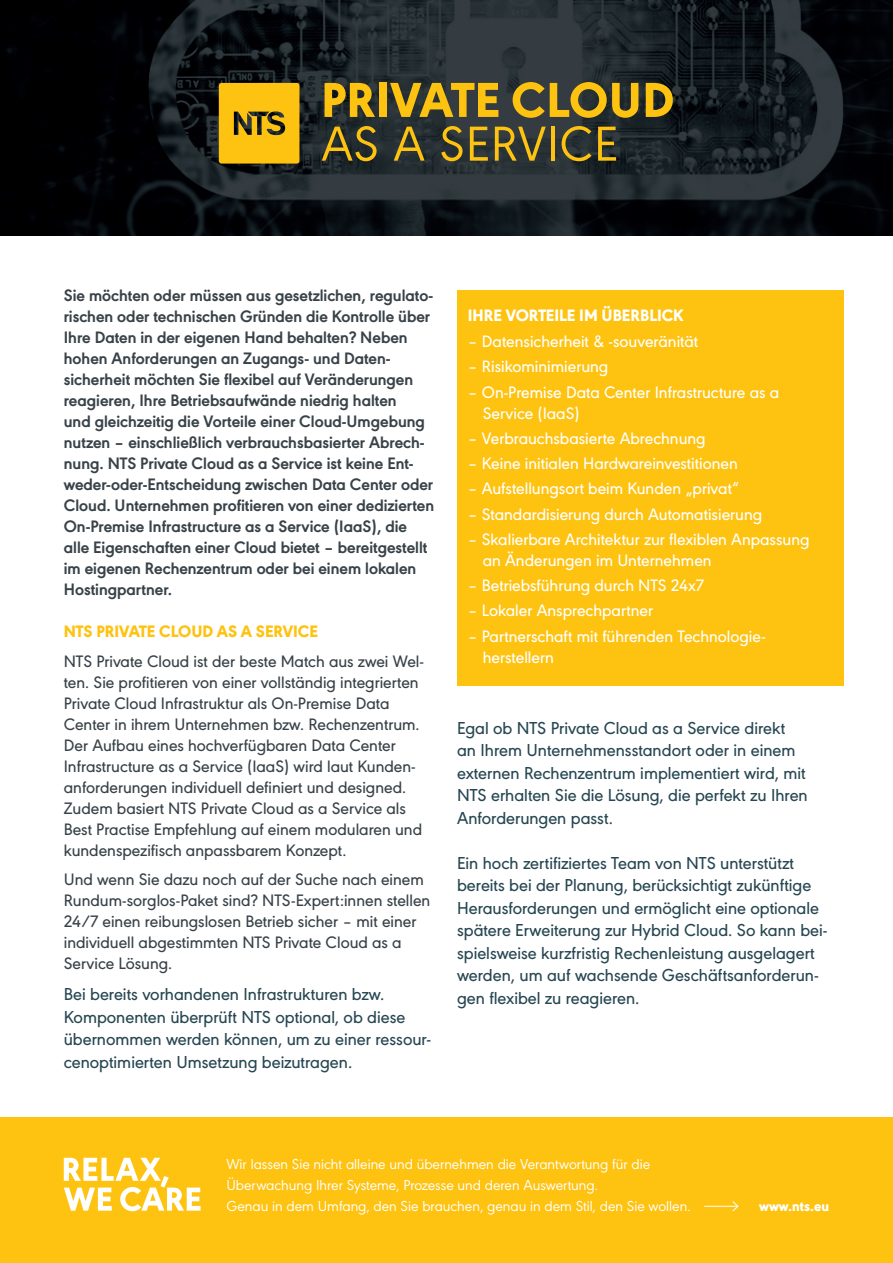
<style>
.page{position:relative;width:893px;height:1263px;background:#fff}
.page>*{position:absolute;margin:0;border:0;box-sizing:border-box;transform-origin:0 0}
.t1{font:800 51px "URW Geometric";letter-spacing:.01em;color:#fec210}
.t2{font:51px "URW Geometric";letter-spacing:.015em;color:#fec210}
.t3{font:500 18px/22.5px "URW Geometric";color:#274752}
.t4{font:700 17.25px/21px "URW Geometric";color:#384248}
.t5{font:500 17.25px/21px "URW Geometric";color:#384248}
.t6{font:500 17.25px/21px "URW Geometric";color:#fff}
.t7{font:800 17.25px "URW Geometric";color:#fec210}
.t8{font:800 17.25px "URW Geometric";color:#fff}
.t9{font:15px/21px "URW Geometric";color:#fff}
.t10{font:800 15px "URW Geometric";color:#fff}
</style>
<div class="page">
<div style="left:0;top:1118px;width:893px;height:145px;background:#fec210"></div>
<img style="left:0;top:0;width:893px;height:236px">
<div style="left:457px;top:290px;width:386px;height:396px;background:#fec210"></div>
<hr style="left:704px;top:1206px;width:34px;height:1px;background:#fff">
<svg style="left:732px;top:1201px;width:7px;height:11px"></svg>
<svg style="left:64px;top:1158px;width:137px;height:53px"></svg>
<svg style="left:219px;top:83px;width:80px;height:81px;background:#e4b012"></svg>
<h1 class="t1" style="left:321px;top:62px;width:354px">PRIVATE CLOUD</h1>
<h1 class="t2" style="left:321px;top:107px;width:298px">AS A SERVICE</h1>
<p class="t4" style="left:64px;top:284px;width:372px">Sie möchten oder müssen aus gesetzlichen, regulato&shy;rischen oder technischen Gründen die Kontrolle über Ihre Daten in der eigenen Hand behalten? Neben hohen Anforderungen an Zugangs- und Daten&shy;sicherheit möchten Sie flexibel auf Veränderungen reagieren, Ihre Betriebsaufwände niedrig halten<br>und gleichzeitig die Vorteile einer Cloud-Umgebung nutzen – einschließlich verbrauchsbasierter Abrech&shy;nung. NTS Private Cloud as a Service ist keine Ent&shy;weder-oder-Entscheidung zwischen Data Center oder Cloud. Unternehmen profitieren von einer dedizierten On-Premise Infrastructure as a Service (IaaS), die alle Eigenschaften einer Cloud bietet – bereitgestellt im eigenen Rechenzentrum oder bei einem lokalen Hostingpartner.</p>
<p class="t7" style="left:64px;top:618px;width:256px">NTS PRIVATE CLOUD AS A SERVICE</p>
<p class="t5" style="left:64px;top:649px;width:362px">NTS Private Cloud ist der beste Match aus zwei Wel&shy;ten. Sie profitieren von einer vollständig integrierten Private Cloud Infrastruktur als On-Premise Data Center in ihrem Unternehmen bzw. Rechenzentrum.<br>Der Aufbau eines hochverfügbaren Data Center Infrastructure as a Service (IaaS) wird laut Kunden&shy;anforderungen individuell definiert und designed.<br>Zudem basiert NTS Private Cloud as a Service als Best Practise Empfehlung auf einem modularen und kundenspezifisch anpassbarem Konzept.</p>
<p class="t5" style="left:64px;top:867px;width:368px">Und wenn Sie dazu noch auf der Suche nach einem Rundum-sorglos-Paket sind? NTS-Expert:innen stellen 24/7 einen reibungslosen Betrieb sicher – mit einer individuell abgestimmten NTS Private Cloud as a Service Lösung.</p>
<p class="t3" style="left:64px;top:981px;width:369px">Bei bereits vorhandenen Infrastrukturen bzw.<br>Komponenten überprüft NTS optional, ob diese übernommen werden können, um zu einer ressour&shy;cenoptimierten Umsetzung beizutragen.</p>
<p class="t8" style="left:468px;top:302px;width:218px">IHRE VORTEILE IM ÜBERBLICK</p>
<p class="t6" style="left:468px;top:329px;width:232px">– Datensicherheit &amp; -souveränität</p>
<p class="t6" style="left:468px;top:355px;width:142px">– Risikominimierung</p>
<p class="t6" style="left:483px;top:380px;width:298px;text-indent:-15px">– On-Premise Data Center Infrastructure as a<br>Service (IaaS)</p>
<p class="t6" style="left:468px;top:426px;width:239px">– Verbrauchsbasierte Abrechnung</p>
<p class="t6" style="left:468px;top:451px;width:272px">– Keine initialen Hardwareinvestitionen</p>
<p class="t6" style="left:468px;top:477px;width:273px">– Aufstellungsort beim Kunden „privat“</p>
<p class="t6" style="left:468px;top:502px;width:296px">– Standardisierung durch Automatisierung</p>
<p class="t6" style="left:483px;top:527px;width:328px;text-indent:-15px">– Skalierbare Architektur zur flexiblen Anpassung an Änderungen im Unternehmen</p>
<p class="t6" style="left:468px;top:573px;width:238px">– Betriebsführung durch NTS 24x7</p>
<p class="t6" style="left:468px;top:599px;width:187px">– Lokaler Ansprechpartner</p>
<p class="t6" style="left:483px;top:624px;width:285px;text-indent:-15px">– Partnerschaft mit führenden Technologie&shy;herstellern</p>
<p class="t3" style="left:457px;top:715px;width:352px">Egal ob NTS Private Cloud as a Service direkt an Ihrem Unternehmensstandort oder in einem externen Rechenzentrum implementiert wird, mit NTS erhalten Sie die Lösung, die perfekt zu Ihren Anforderungen passt.</p>
<p class="t3" style="left:457px;top:850px;width:372px">Ein hoch zertifiziertes Team von NTS unterstützt bereits bei der Planung, berücksichtigt zukünftige Herausforderungen und ermöglicht eine optionale spätere Erweiterung zur Hybrid Cloud. So kann bei&shy;spielsweise kurzfristig Rechenleistung ausgelagert werden, um auf wachsende Geschäftsanforderun&shy;gen flexibel zu reagieren.</p>
<p class="t9" style="left:226px;top:1152px;width:466px">Wir lassen Sie nicht alleine und übernehmen die Verantwortung für die<br>Überwachung Ihrer Systeme, Prozesse und deren Auswertung.<br>Genau in dem Umfang, den Sie brauchen, genau in dem Stil, den Sie wollen.</p>
<p class="t10" style="left:759px;top:1195px;width:71px">www.nts.eu</p>
</div>
